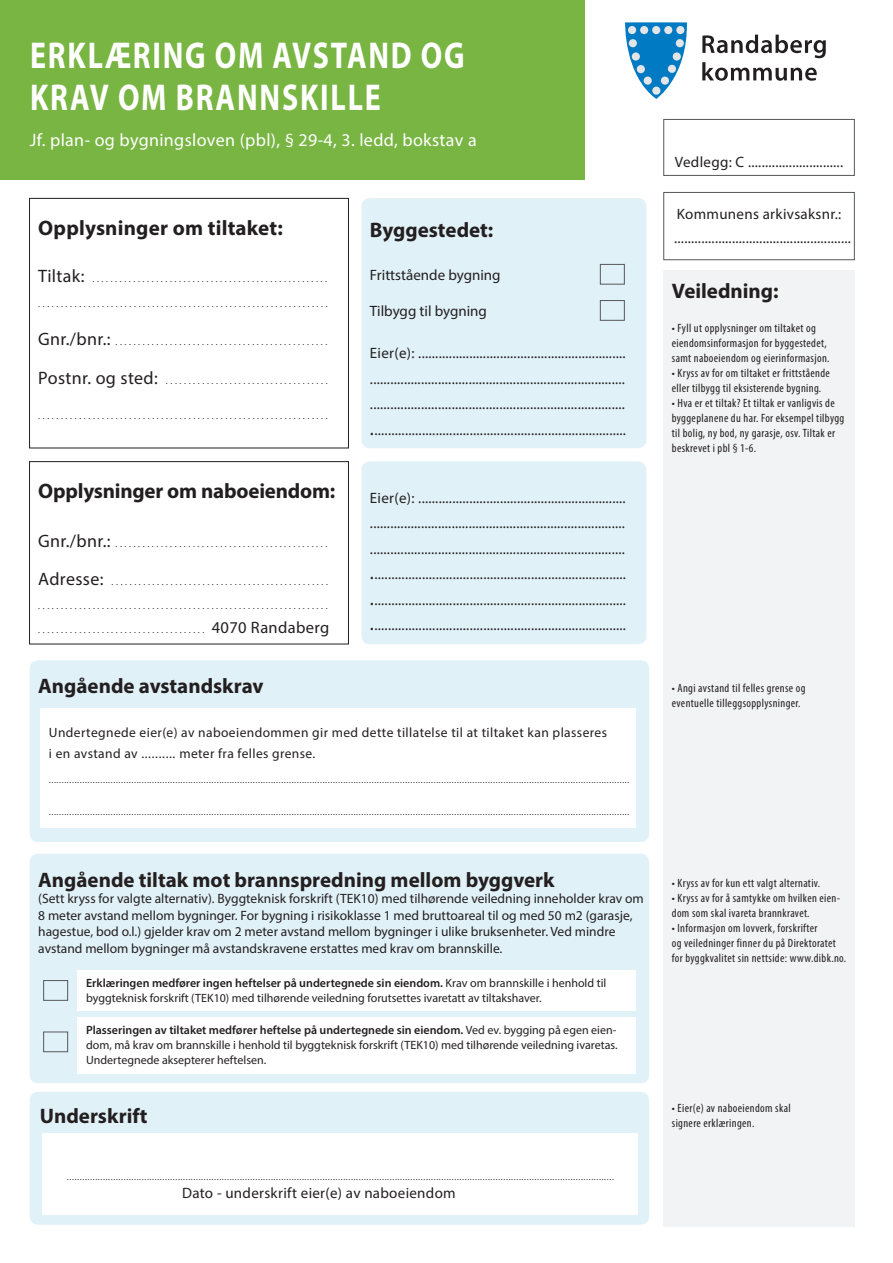
<style>
.page{position:relative;width:893px;height:1263px;background:#fff}
.page>*{position:absolute;margin:0;border:0;box-sizing:border-box;transform-origin:0 0}
.t1{font:700 37.5px "Myriad Pro";letter-spacing:.06em;color:#fff;scale:.8 1}
.t2{font:700 21px "Myriad Pro";color:#231f20}
.t3{font:18px "Myriad Pro";letter-spacing:.02em;color:#fff}
.t4{font:15px/24px "Myriad Pro";letter-spacing:.02em;color:#231f20}
.t5{font:15px "Myriad Pro";color:#231f20}
.t6{font:13.5px/16.5px "Myriad Pro";color:#231f20}
.t7{font:13.5px/21px "Myriad Pro";letter-spacing:.03em;color:#231f20}
.t8{font:condensed 12px/15px "Myriad Pro";letter-spacing:.03em;color:#231f20}
.t9{font:12px/15px "Myriad Pro";color:#231f20}
.t10{font:9px "Myriad Pro";color:#231f20}
.s1{font-size:18px}
.s2{font-size:16.5px}
.s3{font-size:19.5px}
.s4{font-weight:600}
</style>
<div class="page">
<div style="left:29px;top:198px;width:320px;height:250px;border:1px solid #231f20"></div>
<svg style="left:702px;top:35px;width:124px;height:46px"></svg>
<svg style="left:625px;top:22px;width:62px;height:77px"></svg>
<div style="left:629px;top:39px;width:8px;height:8px;background:#e4e5e7;border-radius:50%"></div>
<div style="left:632px;top:52px;width:8px;height:9px;background:#e4e5e7;border-radius:50%"></div>
<div style="left:637px;top:65px;width:8px;height:8px;background:#e4e5e7;border-radius:50%"></div>
<div style="left:644px;top:77px;width:8px;height:8px;background:#e4e5e7;border-radius:50%"></div>
<div style="left:661px;top:77px;width:8px;height:8px;background:#e4e5e7;border-radius:50%"></div>
<div style="left:652px;top:87px;width:8px;height:8px;background:#e4e5e7;border-radius:50%"></div>
<div style="left:668px;top:65px;width:8px;height:8px;background:#e4e5e7;border-radius:50%"></div>
<div style="left:673px;top:52px;width:8px;height:9px;background:#e4e5e7;border-radius:50%"></div>
<div style="left:676px;top:39px;width:8px;height:8px;background:#e4e5e7;border-radius:50%"></div>
<div style="left:640px;top:26px;width:8px;height:8px;background:#e4e5e7;border-radius:50%"></div>
<div style="left:628px;top:26px;width:8px;height:8px;background:#e4e5e7;border-radius:50%"></div>
<div style="left:652px;top:26px;width:8px;height:8px;background:#e4e5e7;border-radius:50%"></div>
<div style="left:664px;top:26px;width:8px;height:8px;background:#e4e5e7;border-radius:50%"></div>
<div style="left:676px;top:26px;width:8px;height:8px;background:#e4e5e7;border-radius:50%"></div>
<div style="left:361px;top:198px;width:285px;height:250px;background:#e1f1f8;border-radius:9px"></div>
<div style="left:600px;top:264px;width:25px;height:21px;border:1px solid #57585a"></div>
<div style="left:0;top:0;width:585px;height:179px;background:#78b542"></div>
<div style="left:663px;top:119px;width:192px;height:57px;border:1px solid #57585a"></div>
<div style="left:663px;top:192px;width:192px;height:68px;border:1px solid #57585a"></div>
<div style="left:663px;top:270px;width:192px;height:957px;background:#f2f3f4"></div>
<div style="left:600px;top:300px;width:25px;height:21px;border:1px solid #57585a"></div>
<div style="left:30px;top:660px;width:619px;height:182px;background:#e1f1f8;border-radius:9px"></div>
<div style="left:40px;top:708px;width:596px;height:120px;background:#fff"></div>
<div style="left:30px;top:854px;width:619px;height:229px;background:#e1f1f8;border-radius:9px"></div>
<div style="left:30px;top:1092px;width:619px;height:133px;background:#e1f1f8;border-radius:9px"></div>
<div style="left:43px;top:1133px;width:595px;height:82px;background:#fff"></div>
<div style="left:43px;top:1031px;width:25px;height:21px;border:1px solid #57585a"></div>
<div style="left:43px;top:980px;width:25px;height:21px;border:1px solid #57585a"></div>
<div style="left:29px;top:461px;width:320px;height:183px;border:1px solid #231f20"></div>
<div style="left:361px;top:461px;width:285px;height:183px;background:#e1f1f8;border-radius:9px"></div>
<div style="left:78px;top:971px;width:558px;height:40px;background:#fff"></div>
<div style="left:78px;top:1017px;width:558px;height:57px;background:#fff"></div>
<p class="t1" style="left:30px;top:30px;width:545px">ERKLÆRING OM AVSTAND OG</p>
<p class="t1" style="left:30px;top:72px;width:440px">KRAV OM BRANNSKILLE</p>
<p class="t3" style="left:30px;top:128px;width:448px">Jf. plan- og bygningsloven (pbl), § 29-4, 3. ledd, bokstav a</p>
<p class="t2" style="left:38px;top:214px;width:246px">Opplysninger om tiltaket:</p>
<p class="t10" style="left:38px;top:273px;width:290px"><span class="s1">Tiltak:</span> ....................................................</p>
<p class="t10" style="left:38px;top:298px;width:291px">................................................................</p>
<p class="t10" style="left:38px;top:337px;width:290px"><span class="s1">Gnr./bnr.:</span> ...............................................</p>
<p class="t10" style="left:38px;top:375px;width:291px"><span class="s1">Postnr. og sted:</span> ....................................</p>
<p class="t10" style="left:38px;top:410px;width:291px">................................................................</p>
<p class="t2" style="left:38px;top:477px;width:299px">Opplysninger om naboeiendom:</p>
<p class="t10" style="left:38px;top:538px;width:290px"><span class="s1">Gnr./bnr.:</span> ...............................................</p>
<p class="t10" style="left:38px;top:577px;width:291px"><span class="s1">Adresse:</span> ................................................</p>
<p class="t10" style="left:38px;top:601px;width:291px">................................................................</p>
<p class="t10" style="left:38px;top:624px;width:293px">..................................... <span class="s2">4070 Randaberg</span></p>
<p class="t2" style="left:370px;top:216px;width:125px">Byggestedet:</p>
<p class="t5" style="left:370px;top:266px;width:132px">Frittstående bygning</p>
<p class="t5" style="left:370px;top:302px;width:118px">Tilbygg til bygning</p>
<p class="t4" style="left:370px;top:341px;width:257px">Eier(e): .............................................................</p>
<p class="t4" style="left:370px;top:367px;width:257px">...........................................................................</p>
<p class="t4" style="left:370px;top:392px;width:257px">...........................................................................</p>
<p class="t4" style="left:370px;top:418px;width:258px"><span class="s3">.</span>..........................................................................</p>
<p class="t4" style="left:370px;top:485px;width:257px">Eier(e): .............................................................</p>
<p class="t4" style="left:370px;top:511px;width:257px">...........................................................................</p>
<p class="t4" style="left:370px;top:536px;width:257px">...........................................................................</p>
<p class="t4" style="left:370px;top:562px;width:258px"><span class="s3">.</span>..........................................................................</p>
<p class="t4" style="left:370px;top:587px;width:258px;line-height:25.5px"><span class="s3">.</span>.......................................................................... <span class="s3">.</span>..........................................................................</p>
<p class="t2" style="left:38px;top:672px;width:227px">Angående avstandskrav</p>
<p class="t7" style="left:49px;top:721px;width:560px">Undertegnede eier(e) av naboeiendommen gir med dette tillatelse til at tiltaket kan plasseres i en avstand av .......... meter fra felles grense.</p>
<p class="t10" style="left:49px;top:774px;width:582px">.................................................................................................................................................................................................................................</p>
<p class="t10" style="left:49px;top:806px;width:582px">.................................................................................................................................................................................................................................</p>
<p class="t2" style="left:38px;top:866px;width:518px">Angående tiltak mot brannspredning mellom byggverk</p>
<p class="t6" style="left:38px;top:890px;width:607px">(Sett kryss for valgte alternativ). Byggteknisk forskrift (TEK10) med tilhørende veiledning inneholder krav om 8 meter avstand mellom bygninger. For bygning i risikoklasse 1 med bruttoareal til og med 50 m2 (garasje, hagestue, bod o.l.) gjelder krav om 2 meter avstand mellom bygninger i ulike bruksenheter. Ved mindre avstand mellom bygninger må avstandskravene erstattes med krav om brannskille.</p>
<p class="t9" style="left:86px;top:975px;width:522px"><span class="s4">Erklæringen medfører ingen heftelser på undertegnede sin eiendom.</span> Krav om brannskille i henhold til byggteknisk forskrift (TEK10) med tilhørende veiledning forutsettes ivaretatt av tiltakshaver.</p>
<p class="t9" style="left:86px;top:1022px;width:533px;text-align:justify"><span class="s4">Plasseringen av tiltaket medfører heftelse på undertegnede sin eiendom.</span> Ved ev. bygging på egen eien&shy;dom, må krav om brannskille i henhold til byggteknisk forskrift (TEK10) med tilhørende veiledning ivaretas.<br>Undertegnede aksepterer heftelsen.</p>
<p class="t2" style="left:40px;top:1102px;width:109px">Underskrift</p>
<p class="t10" style="left:67px;top:1172px;width:548px">....................................................................................................................................................................................................................</p>
<p class="t4" style="left:182px;top:1181px;width:275px">Dato - underskrift eier(e) av naboeiendom</p>
<p class="t4" style="left:675px;top:150px;width:170px">Vedlegg: C ............................</p>
<p class="t4" style="left:674px;top:202px;width:178px">Kommunens arkivsaksnr.: ....................................................</p>
<p class="t2" style="left:672px;top:277px;width:108px">Veiledning:</p>
<p class="t8" style="left:672px;top:321px;width:145px">• Fyll ut opplysninger om tiltaket og</p>
<p class="t8" style="left:672px;top:336px;width:156px">eiendomsinformasjon for byggestedet,</p>
<p class="t8" style="left:672px;top:351px;width:159px">samt naboeiendom og eierinformasjon.</p>
<p class="t8" style="left:672px;top:366px;width:160px">• Kryss av for om tiltaket er frittstående</p>
<p class="t8" style="left:672px;top:381px;width:151px">eller tilbygg til eksisterende bygning.</p>
<p class="t8" style="left:672px;top:396px;width:174px">• Hva er et tiltak? Et tiltak er vanligvis de byggeplanene du har. For eksempel tilbygg til bolig, ny bod, ny garasje, osv. Tiltak er</p>
<p class="t8" style="left:672px;top:441px;width:86px">beskrevet i pbl § 1-6.</p>
<p class="t8" style="left:672px;top:681px;width:135px">• Angi avstand til felles grense og</p>
<p class="t8" style="left:672px;top:696px;width:130px">eventuelle tilleggsopplysninger.</p>
<p class="t8" style="left:672px;top:876px;width:150px">• Kryss av for kun ett valgt alternativ.</p>
<p class="t8" style="left:672px;top:891px;width:170px">• Kryss av for å samtykke om hvilken eien&shy;dom som skal ivareta brannkravet.</p>
<p class="t8" style="left:672px;top:921px;width:147px">• Informasjon om lovverk, forskrifter</p>
<p class="t8" style="left:672px;top:936px;width:176px">og veiledninger finner du på Direktoratet for byggkvalitet sin nettside: www.dibk.no.</p>
<p class="t8" style="left:672px;top:1101px;width:120px">• Eier(e) av naboeiendom skal</p>
<p class="t8" style="left:672px;top:1116px;width:84px">signere erklæringen.</p>
</div>
